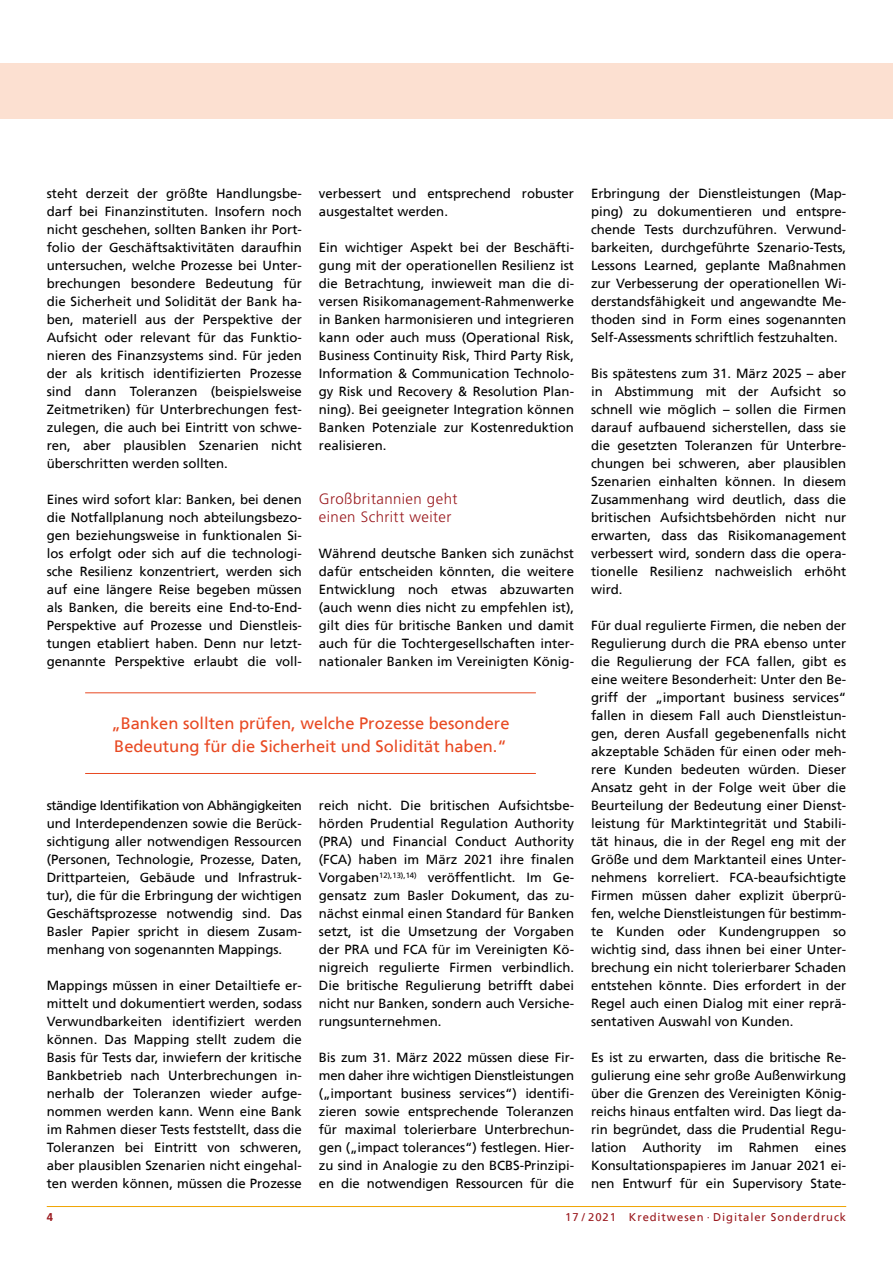
<style>
.page{position:relative;width:893px;height:1263px;background:#fff}
.page>*{position:absolute;margin:0;border:0;box-sizing:border-box;transform-origin:0 0}
.Zitat{font:16.5px/22.5px "Frutiger";color:#e84922}
.Zwischenüberschrift{font:300 15px/18px "Frutiger";letter-spacing:.03em;color:#9a191e}
.Fließtext{font:13.2px/18px "Frutiger";color:#000;text-align:justify}
.t1{font:11.25px "Frutiger";letter-spacing:.08em;color:#9a191e}
.t2{font:700 11.25px "Frutiger";color:#9a191e}
</style>
<div class="page">
<hr style="left:47px;top:1206px;width:799px;height:1px;background:#f0a400">
<div style="left:0;top:64px;width:893px;height:55px;background:#fce0d1"></div>
<hr style="left:85px;top:692px;width:451px;height:1px;background:#e84922">
<hr style="left:85px;top:773px;width:451px;height:1px;background:#e84922">
<p class="Fließtext" style="left:47px;top:185px;width:257px">steht derzeit der größte Handlungsbe&shy;darf bei Finanzinstituten. Insofern noch nicht geschehen, sollten Banken ihr Port&shy;folio der Geschäftsaktivitäten daraufhin untersuchen, welche Prozesse bei Unter&shy;brechungen besondere Bedeutung für die Sicherheit und Solidität der Bank ha&shy;ben, materiell aus der Perspektive der Aufsicht oder relevant für das Funktio&shy;nieren des Finanzsystems sind. Für jeden der als kritisch identifizierten Prozesse sind dann Toleranzen (beispielsweise Zeitmetriken) für Unterbrechungen fest&shy;zulegen, die auch bei Eintritt von schwe&shy;ren, aber plausiblen Szenarien nicht überschritten werden sollten.</p>
<p class="Fließtext" style="left:47px;top:491px;width:257px">Eines wird sofort klar: Banken, bei denen die Notfallplanung noch abteilungsbezo&shy;gen beziehungsweise in funktionalen Si&shy;los erfolgt oder sich auf die technologi&shy;sche Resilienz konzentriert, werden sich auf eine längere Reise begeben müssen als Banken, die bereits eine End-to-End-Perspektive auf Prozesse und Dienstleis&shy;tungen etabliert haben. Denn nur letzt&shy;genannte Perspektive erlaubt die voll-</p>
<p class="Fließtext" style="left:319px;top:185px;width:257px">verbessert und entsprechend robuster ausgestaltet werden.</p>
<p class="Fließtext" style="left:319px;top:239px;width:257px">Ein wichtiger Aspekt bei der Beschäfti&shy;gung mit der operationellen Resilienz ist die Betrachtung, inwieweit man die di&shy;versen Risikomanagement-Rahmenwerke in Banken harmonisieren und integrieren kann oder auch muss (Operational Risk, Business Continuity Risk, Third Party Risk, Information &amp; Communication Technolo&shy;gy Risk und Recovery &amp; Resolution Plan&shy;ning). Bei geeigneter Integration können Banken Potenziale zur Kostenreduktion realisieren.</p>
<p class="Zwischenüberschrift" style="left:319px;top:490px;width:140px">Großbritannien geht einen Schritt weiter</p>
<p class="Fließtext" style="left:319px;top:545px;width:257px">Während deutsche Banken sich zunächst dafür entscheiden könnten, die weitere Entwicklung noch etwas abzuwarten (auch wenn dies nicht zu empfehlen ist), gilt dies für britische Banken und damit auch für die Tochtergesellschaften inter&shy;nationaler Banken im Vereinigten König-</p>
<p class="Zitat" style="left:112px;top:713px;width:399px">„Banken sollten prüfen, welche Prozesse besondere<br>Bedeutung für die Sicherheit und Solidität haben.“</p>
<p class="Fließtext" style="left:47px;top:797px;width:257px">ständige Identifikation von Abhängigkeiten und Interdependenzen sowie die Berück&shy;sichtigung aller notwendigen Ressourcen (Personen, Technologie, Prozesse, Daten, Drittparteien, Gebäude und Infrastruk&shy;tur), die für die Erbringung der wichtigen Geschäftsprozesse notwendig sind. Das Basler Papier spricht in diesem Zusam&shy;menhang von sogenannten Mappings.</p>
<p class="Fließtext" style="left:47px;top:977px;width:257px">Mappings müssen in einer Detailtiefe er&shy;mittelt und dokumentiert werden, sodass Verwundbarkeiten identifiziert werden können. Das Mapping stellt zudem die Basis für Tests dar, inwiefern der kritische Bankbetrieb nach Unterbrechungen in&shy;nerhalb der Toleranzen wieder aufge&shy;nommen werden kann. Wenn eine Bank im Rahmen dieser Tests feststellt, dass die Toleranzen bei Eintritt von schweren, aber plausiblen Szenarien nicht eingehal&shy;ten werden können, müssen die Prozesse</p>
<p class="Fließtext" style="left:319px;top:797px;width:257px">reich nicht. Die britischen Aufsichtsbe&shy;hörden Prudential Regulation Authority (PRA) und Financial Conduct Authority (FCA) haben im März 2021 ihre finalen Vorgaben<sup>12),13),14)</sup> veröffentlicht. Im Ge&shy;gensatz zum Basler Dokument, das zu&shy;nächst einmal einen Standard für Banken setzt, ist die Umsetzung der Vorgaben der PRA und FCA für im Vereinigten Kö&shy;nigreich regulierte Firmen verbindlich.<br>Die britische Regulierung betrifft dabei nicht nur Banken, sondern auch Versiche&shy;rungsunternehmen.</p>
<p class="Fließtext" style="left:319px;top:1049px;width:257px">Bis zum 31. März 2022 müssen diese Fir&shy;men daher ihre wichtigen Dienstleistungen („important business services“) identifi&shy;zieren sowie entsprechende Toleranzen für maximal tolerierbare Unterbrechun&shy;gen („impact tolerances“) festlegen. Hier&shy;zu sind in Analogie zu den BCBS-Prinzipi&shy;en die notwendigen Ressourcen für die</p>
<p class="Fließtext" style="left:591px;top:185px;width:257px">Erbringung der Dienstleistungen (Map&shy;ping) zu dokumentieren und entspre&shy;chende Tests durchzuführen. Verwund&shy;barkeiten, durchgeführte Szenario-Tests, Lessons Learned, geplante Maßnahmen zur Verbesserung der operationellen Wi&shy;derstandsfähigkeit und angewandte Me&shy;thoden sind in Form eines sogenannten Self-Assessments schriftlich festzuhalten.</p>
<p class="Fließtext" style="left:591px;top:365px;width:257px">Bis spätestens zum 31. März 2025 – aber in Abstimmung mit der Aufsicht so schnell wie möglich – sollen die Firmen darauf aufbauend sicherstellen, dass sie die gesetzten Toleranzen für Unterbre&shy;chungen bei schweren, aber plausiblen Szenarien einhalten können. In diesem Zusammenhang wird deutlich, dass die britischen Aufsichtsbehörden nicht nur erwarten, dass das Risikomanagement verbessert wird, sondern dass die opera&shy;tionelle Resilienz nachweislich erhöht wird.</p>
<p class="Fließtext" style="left:591px;top:617px;width:257px">Für dual regulierte Firmen, die neben der Regulierung durch die PRA ebenso unter die Regulierung der FCA fallen, gibt es eine weitere Besonderheit: Unter den Be&shy;griff der „important business services“ fallen in diesem Fall auch Dienstleistun&shy;gen, deren Ausfall gegebenenfalls nicht akzeptable Schäden für einen oder meh&shy;rere Kunden bedeuten würden. Dieser Ansatz geht in der Folge weit über die Beurteilung der Bedeutung einer Dienst&shy;leistung für Marktintegrität und Stabili&shy;tät hinaus, die in der Regel eng mit der Größe und dem Marktanteil eines Unter&shy;nehmens korreliert. FCA-beaufsichtigte Firmen müssen daher explizit überprü&shy;fen, welche Dienstleistungen für bestimm&shy;te Kunden oder Kundengruppen so wichtig sind, dass ihnen bei einer Unter&shy;brechung ein nicht tolerierbarer Schaden entstehen könnte. Dies erfordert in der Regel auch einen Dialog mit einer reprä&shy;sentativen Auswahl von Kunden.</p>
<p class="Fließtext" style="left:591px;top:1049px;width:257px">Es ist zu erwarten, dass die britische Re&shy;gulierung eine sehr große Außenwirkung über die Grenzen des Vereinigten König&shy;reichs hinaus entfalten wird. Das liegt da&shy;rin begründet, dass die Prudential Regu&shy;lation Authority im Rahmen eines Konsultationspapieres im Januar 2021 ei&shy;nen Entwurf für ein Supervisory State-</p>
<p class="t2" style="left:47px;top:1211px;width:8px">4</p>
<p class="t1" style="left:565px;top:1211px;width:282px">17 / 2021 Kreditwesen · Digitaler Sonderdruck</p>
</div>
